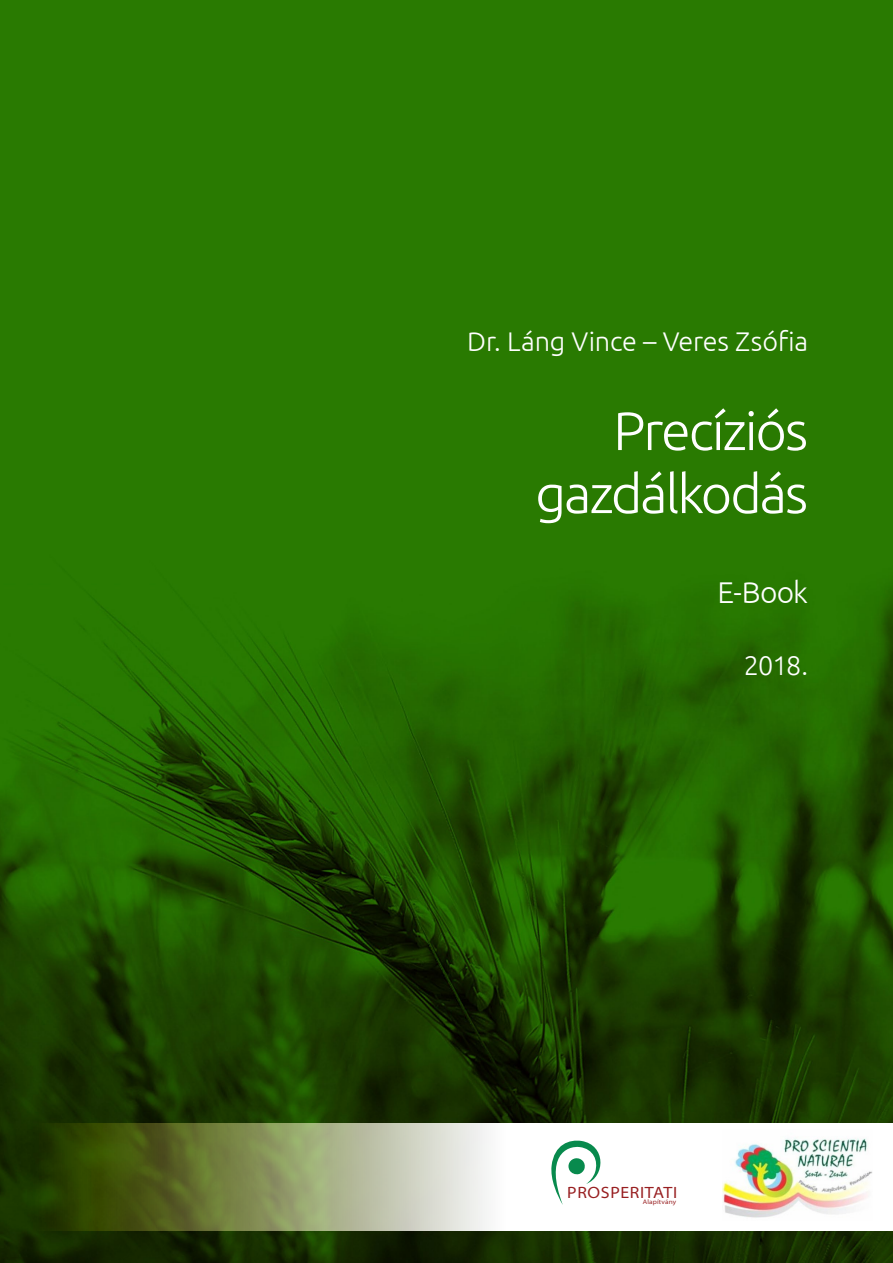
<style>
.page{position:relative;width:893px;height:1263px;background:#fff}
.page>*{position:absolute;margin:0;border:0;box-sizing:border-box;transform-origin:0 0}
.t1{font:300 54px/63px "Ubuntu";letter-spacing:-.04em;color:#fff;text-align:right}
.t2{font:300 30px "Ubuntu";color:#fff}
.t3{font:300 27px "Ubuntu";letter-spacing:-.005em;color:#fff}
.t4{font:semi-expanded 16.35px "Myriad Pro";letter-spacing:.04em;color:#981f21}
.t5{font:semi-expanded 6.6px "Myriad Pro";letter-spacing:.025em;color:#981f21}
</style>
<div class="page">
<img style="left:0;top:0;width:893px;height:1263px">
<svg style="left:0;top:1124px;width:893px;height:106px"></svg>
<div style="left:534px;top:1133px;width:169px;height:85px;background:#fff"></div>
<svg style="left:551px;top:1140px;width:50px;height:65px"></svg>
<img style="left:722px;top:1130px;width:151px;height:91px">
<p class="t3" style="left:467px;top:325px;width:342px">Dr. Láng Vince – Veres Zsófia</p>
<h1 class="t1" style="left:535px;top:398px;width:274px">Precíziós gazdálkodás</h1>
<p class="t2" style="left:718px;top:574px;width:92px">E-Book</p>
<p class="t3" style="left:744px;top:649px;width:66px">2018.</p>
<p class="t4" style="left:567px;top:1183px;width:111px">PROSPERITATI</p>
<p class="t5" style="left:643px;top:1198px;width:35px">Alapítvány</p>
</div>
